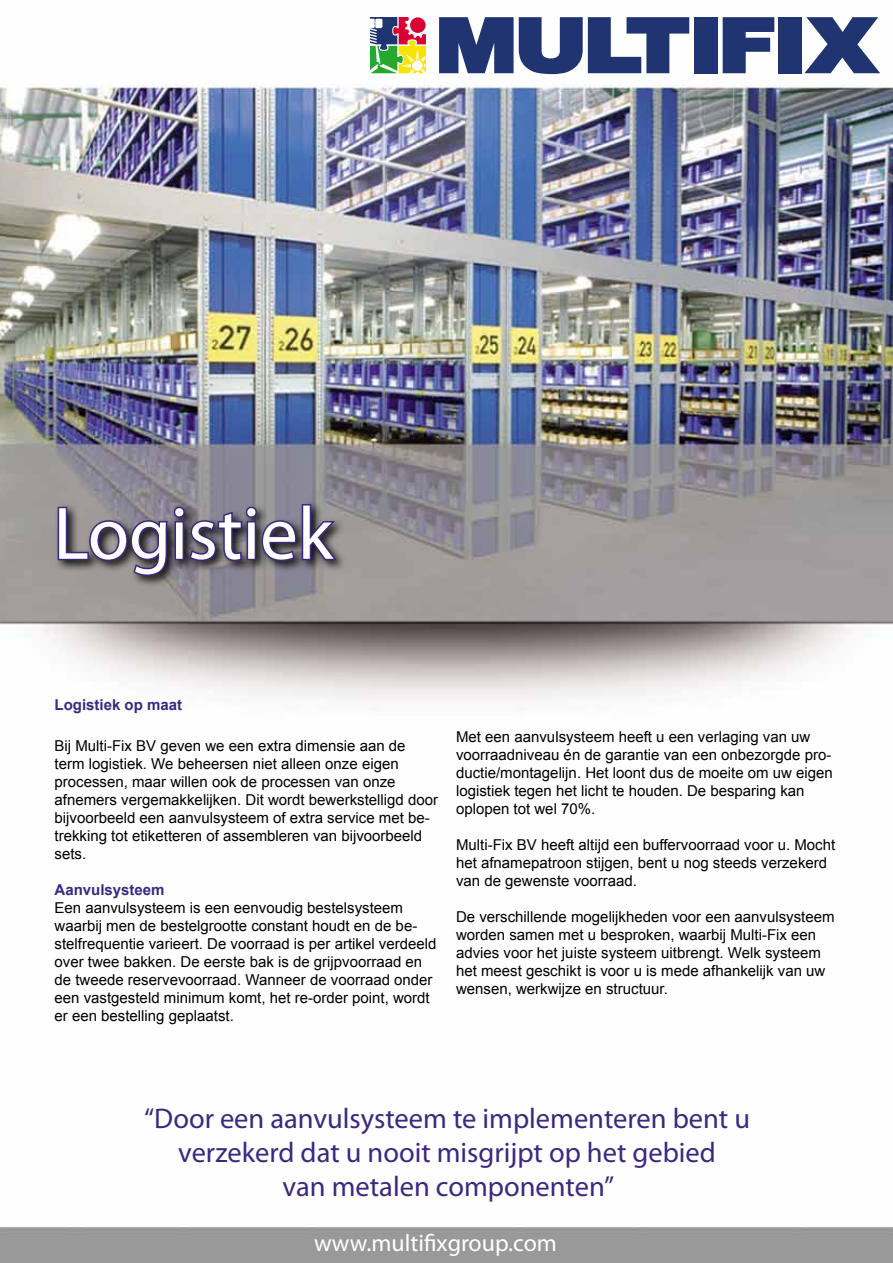
<style>
.page{position:relative;width:893px;height:1263px;background:#fff}
.page>*{position:absolute;margin:0;border:0;box-sizing:border-box;transform-origin:0 0}
.t1{font:75px "Myriad Pro";color:#fff}
.t2{font:28.5px/34.2px "Myriad Pro";color:#3b297d;text-align:center}
.t3{font:24px "Myriad Pro";color:#fff}
.t4{font:15px/18px "Arial";color:#000}
.t5{font:700 15px "Arial";color:#3b297d}
</style>
<div class="page">
<img style="left:0;top:17px;width:893px;height:1246px">
<div style="left:54px;top:500px;width:293px;height:88px;background:#000;opacity:.9"></div>
<svg style="left:56px;top:502px;width:284px;height:75px;background:#655e74"></svg>
<svg style="left:439px;top:17px;width:250px;height:57px"></svg>
<div style="left:694px;top:17px;width:23px;height:56px;background:#203471"></div>
<svg style="left:723px;top:17px;width:51px;height:56px"></svg>
<div style="left:778px;top:17px;width:23px;height:56px;background:#203471"></div>
<svg style="left:804px;top:17px;width:76px;height:56px"></svg>
<svg style="left:370px;top:17px;width:56px;height:56px;background:#a39468"></svg>
<h1 class="t1" style="left:54px;top:487px;width:281px">Logistiek</h1>
<p class="t5" style="left:55px;top:695px;width:129px">Logistiek op maat</p>
<p class="t4" style="left:55px;top:736px;width:385px">Bij Multi-Fix BV geven we een extra dimensie aan de term logistiek. We beheersen niet alleen onze eigen processen, maar willen ook de processen van onze afnemers vergemakkelijken. Dit wordt bewerkstelligd door bijvoorbeeld een aanvulsysteem of extra service met be&shy;trekking tot etiketteren of assembleren van bijvoorbeeld sets.</p>
<p class="t5" style="left:55px;top:879px;width:112px">Aanvulsysteem</p>
<p class="t4" style="left:55px;top:898px;width:383px">Een aanvulsysteem is een eenvoudig bestelsysteem waarbij men de bestelgrootte constant houdt en de be&shy;stelfrequentie varieert. De voorraad is per artikel verdeeld over twee bakken. De eerste bak is de grijpvoorraad en de tweede reservevoorraad. Wanneer de voorraad onder een vastgesteld minimum komt, het re-order point, wordt er een bestelling geplaatst.</p>
<p class="t4" style="left:456px;top:727px;width:378px">Met een aanvulsysteem heeft u een verlaging van uw voorraadniveau én de garantie van een onbezorgde pro&shy;ductie/montagelijn. Het loont dus de moeite om uw eigen logistiek tegen het licht te houden. De besparing kan oplopen tot wel 70%.</p>
<p class="t4" style="left:456px;top:835px;width:381px">Multi-Fix BV heeft altijd een buffervoorraad voor u. Mocht het afnamepatroon stijgen, bent u nog steeds verzekerd van de gewenste voorraad.</p>
<p class="t4" style="left:456px;top:907px;width:380px">De verschillende mogelijkheden voor een aanvulsysteem worden samen met u besproken, waarbij Multi-Fix een advies voor het juiste systeem uitbrengt. Welk systeem het meest geschikt is voor u is mede afhankelijk van uw wensen, werkwijze en structuur.</p>
<h2 class="t2" style="left:144px;top:1101px;width:607px">“Door een aanvulsysteem te implementeren bent u verzekerd dat u nooit misgrijpt op het gebied<br>van metalen componenten”</h2>
<h3 class="t3" style="left:314px;top:1228px;width:244px">www.multifixgroup.com</h3>
</div>
